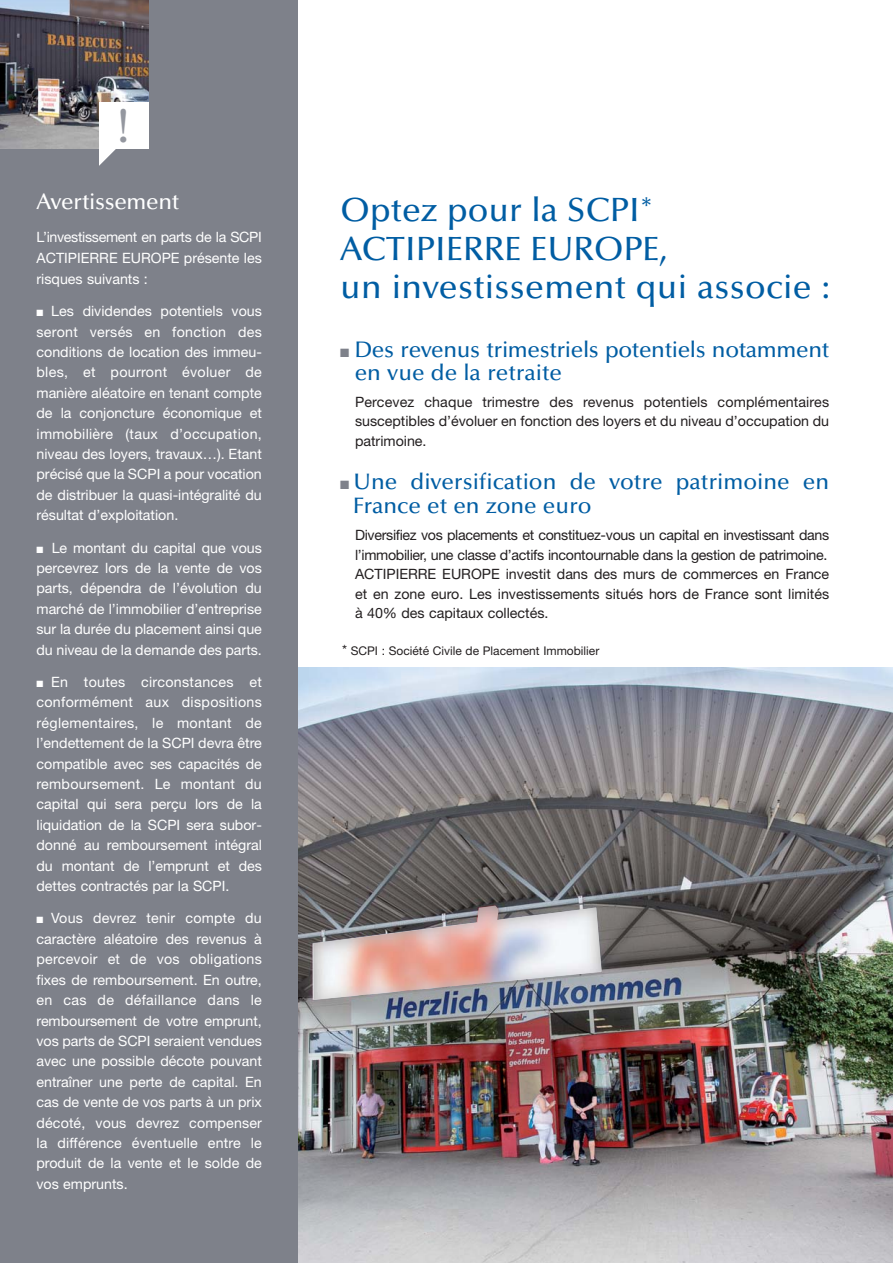
<style>
.page{position:relative;width:893px;height:1263px;background:#fff}
.page>*{position:absolute;margin:0;border:0;box-sizing:border-box;transform-origin:0 0}
.t1{font:500 48.45px "Optima";color:#94979f}
.t2{font:500 33.75px/38.2px "Optima";color:#005da3}
.t3{font:500 22.5px/22.5px "Optima";color:#005da3}
.t4{font:500 22.5px "Optima";letter-spacing:-.015em;color:#fff}
.t5{font:14.25px/20.4px "Helvetica Neue";color:#fff;text-align:justify}
.t6{font:14.25px/19.5px "Helvetica Neue";letter-spacing:-.02em;color:#231f20}
.t7{font:14.25px/19.5px "Helvetica Neue";color:#231f20;text-align:justify}
.t8{font:12px "Helvetica Neue";color:#231f20}
.s1{color:#7e818a}
.s2{font-size:14.25px}
</style>
<div class="page">
<img style="left:298px;top:668px;width:595px;height:595px">
<img style="left:313px;top:906px;width:289px;height:94px">
<div style="left:0;top:0;width:298px;height:1263px;background:#7e818a"></div>
<img style="left:0;top:0;width:149px;height:149px">
<div style="left:99px;top:102px;width:50px;height:47px;background:#fff"></div>
<svg style="left:99px;top:149px;width:17px;height:17px"></svg>
<h1 class="t1" style="left:113px;top:105px;width:23px">!</h1>
<h3 class="t4" style="left:37px;top:192px;width:144px">Avertissement</h3>
<p class="t5" style="left:37px;top:228px;width:227px;line-height:21px">L’investissement en parts de la SCPI ACTIPIERRE EUROPE présente les risques suivants :</p>
<p class="t5" style="left:37px;top:302px;width:227px">■ Les dividendes potentiels vous seront versés en fonction des conditions de location des immeu&shy;bles, et pourront évoluer de manière aléatoire en tenant compte de la conjoncture économique et immobilière (taux d’occupation, niveau des loyers, travaux…). Etant précisé que la SCPI a pour vocation de distribuer la quasi-intégralité du résultat d’exploitation.</p>
<p class="t5" style="left:37px;top:539px;width:227px">■ Le montant du capital que vous percevrez lors de la vente de vos parts, dépendra de l’évolution du marché de l’immobilier d’entreprise sur la durée du placement ainsi que du niveau de la demande des parts.</p>
<p class="t5" style="left:37px;top:673px;width:227px">■ En toutes circonstances et conformément aux dispositions réglementaires, le montant de l’endettement de la SCPI devra être compatible avec ses capacités de remboursement. Le montant du capital qui sera perçu lors de la liquidation de la SCPI sera subor&shy;donné au remboursement intégral du montant de l’emprunt et des dettes contractés par la SCPI.</p>
<p class="t5" style="left:37px;top:909px;width:227px">■ Vous devrez tenir compte du caractère aléatoire des revenus à percevoir et de vos obligations fixes de remboursement. En outre, en cas de défaillance dans le remboursement de votre emprunt, vos parts de SCPI seraient vendues avec une possible décote pouvant entraîner une perte de capital. En cas de vente de vos parts à un prix décoté, vous devrez compenser la différence éventuelle entre le produit de la vente et le solde de vos emprunts.</p>
<h2 class="t2" style="left:340px;top:194px;width:491px">Optez pour la SCPI<sup>*<br></sup>ACTIPIERRE EUROPE,<br>un investissement qui associe :</h2>
<h3 class="t3" style="left:355px;top:340px;width:476px;text-indent:-15px"><span class="s1">■</span> Des revenus trimestriels potentiels notamment en vue de la retraite</h3>
<p class="t7" style="left:355px;top:393px;width:476px">Percevez chaque trimestre des revenus potentiels complémentaires susceptibles d’évoluer en fonction des loyers et du niveau d’occupation du patrimoine.</p>
<h3 class="t3" style="left:353px;top:472px;width:478px;line-height:24px;text-indent:-13px"><span class="s1">■</span> Une diversification de votre patrimoine en<br>France et en zone euro</h3>
<p class="t6" style="left:355px;top:527px;width:476px">Diversifiez vos placements et constituez-vous un capital en investissant dans l’immobilier, une classe d’actifs incontournable dans la gestion de patrimoine.<br>ACTIPIERRE EUROPE investit dans des murs de commerces en France et en zone euro. Les investissements situés hors de France sont limités à 40% des capitaux collectés.</p>
<p class="t8" style="left:342px;top:647px;width:259px"><span class="s2">*</span> SCPI : Société Civile de Placement Immobilier</p>
</div>
